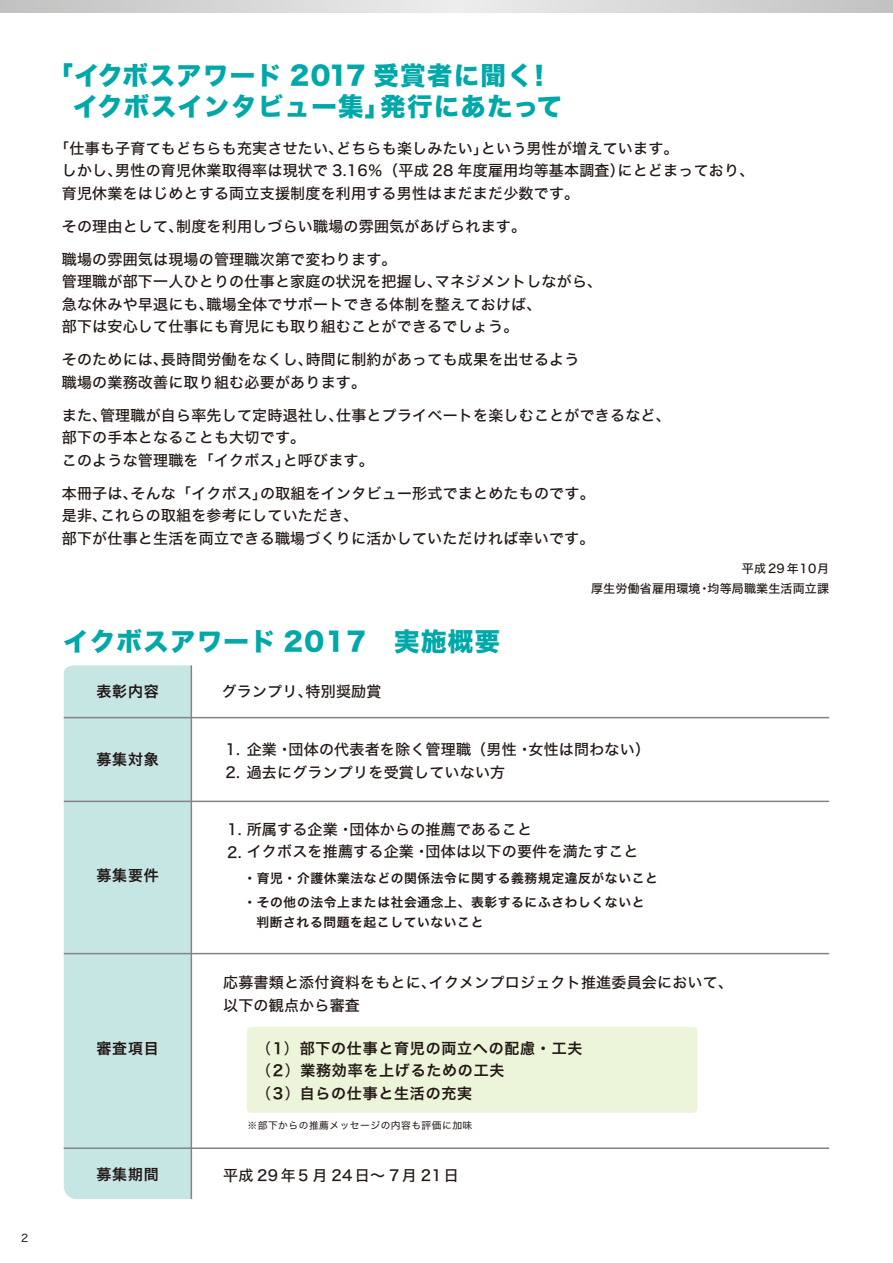
<style>
.page{position:relative;width:893px;height:1263px;background:#fff}
.page>*{position:absolute;margin:0;border:0;box-sizing:border-box;transform-origin:0 0}
.t1{font:25.5px/31.5px "Hira Kaku Std N W8";letter-spacing:.05em;color:#00a8a9}
.t2{font:15px/22.5px "Hira Kaku Std N W5";letter-spacing:.015em;color:#221815}
.t3{font:15px/22.5px "Hira Kaku Std N W6";letter-spacing:.05em;color:#221815}
.t4{font:15px "Hira Kaku Std N W5";letter-spacing:.165em;color:#221815}
.t5{font:12.75px/24px "Hira Kaku Std N W6";letter-spacing:.05em;color:#221815}
.t6{font:12px/19.5px "Hira Kaku Std N W5";letter-spacing:.015em;color:#221815;text-align:right}
.t7{font:10.65px "Hira Kaku Std N W4";color:#221815}
.t8{font:9.75px "Hira Kaku Std N W4";letter-spacing:.05em;color:#221815}
.s1{font-family:"Hira Kaku Std N W4"}
</style>
<div class="page">
<svg style="left:0;top:0;width:893px;height:13px;background:#d7d6d6"></svg>
<div style="left:247px;top:1027px;width:450px;height:86px;background:#ecf4d9;border-radius:4px"></div>
<div style="left:64px;top:665px;width:127px;height:534px;background:#c6e6e4"></div>
<hr style="left:191px;top:665px;width:1px;height:534px;background:#868483">
<hr style="left:64px;top:717px;width:765px;height:1px;background:#868483">
<hr style="left:64px;top:801px;width:765px;height:1px;background:#868483">
<hr style="left:64px;top:953px;width:765px;height:1px;background:#868483">
<hr style="left:64px;top:1147px;width:765px;height:2px;background:#868483">
<p class="t7" style="left:21px;top:1230px;width:9px">2</p>
<p class="t1" style="left:73px;top:60px;width:491px;text-indent:-26px">「イクボスアワード 2017 受賞者に聞く！イクボスインタビュー集」発行にあたって</p>
<p class="t2" style="left:62px;top:137px;width:694px;text-indent:-8px">「仕事も子育てもどちらも充実させたい、どちらも楽しみたい」という男性が増えています。<br>しかし、男性の育児休業取得率は現状で 3.16％（平成 28 年度雇用均等基本調査）にとどまっており、育児休業をはじめとする両立支援制度を利用する男性はまだまだ少数です。</p>
<p class="t2" style="left:62px;top:215px;width:466px">その理由として、制度を利用しづらい職場の雰囲気があげられます。</p>
<p class="t2" style="left:62px;top:248px;width:542px">職場の雰囲気は現場の管理職次第で変わります。<br>管理職が部下一人ひとりの仕事と家庭の状況を把握し、マネジメントしながら、急な休みや早退にも、職場全体でサポートできる体制を整えておけば、<br>部下は安心して仕事にも育児にも取り組むことができるでしょう。</p>
<p class="t2" style="left:62px;top:349px;width:519px">そのためには、長時間労働をなくし、時間に制約があっても成果を出せるよう職場の業務改善に取り組む必要があります。</p>
<p class="t2" style="left:62px;top:404px;width:610px">また、管理職が自ら率先して定時退社し、仕事とプライベートを楽しむことができるなど、部下の手本となることも大切です。<br>このような管理職を「イクボス」と呼びます。</p>
<p class="t2" style="left:62px;top:482px;width:534px">本冊子は、そんな「イクボス」の取組をインタビュー形式でまとめたものです。是非、これらの取組を参考にしていただき、<br>部下が仕事と生活を両立できる職場づくりに活かしていただければ幸いです。</p>
<p class="t1" style="left:63px;top:626px;width:439px">イクボスアワード 2017　実施概要</p>
<p class="t3" style="left:97px;top:680px;width:64px">表彰内容</p>
<p class="t2" style="left:222px;top:680px;width:161px">グランプリ、特別奨励賞</p>
<p class="t6" style="left:591px;top:559px;width:240px">平成29年10月<br>厚生労働省雇用環境・均等局職業生活両立課</p>
<p class="t3" style="left:97px;top:748px;width:64px">募集対象</p>
<p class="t3" style="left:97px;top:865px;width:64px">募集要件</p>
<p class="t3" style="left:97px;top:1038px;width:64px">審査項目</p>
<p class="t2" style="left:225px;top:738px;width:426px">1. 企業・団体の代表者を除く管理職（男性・女性は問わない）</p>
<p class="t2" style="left:225px;top:761px;width:281px">2. 過去にグランプリを受賞していない方</p>
<p class="t2" style="left:227px;top:818px;width:306px">1. 所属する企業・団体からの推薦であること</p>
<p class="t2" style="left:227px;top:840px;width:413px">2. イクボスを推薦する企業・団体は以下の要件を満たすこと</p>
<p class="t5" style="left:243px;top:867px;width:416px">・育児・介護休業法などの関係法令に関する義務規定違反がないこと・その他の法令上または社会通念上、表彰するにふさわしくないと</p>
<p class="t5" style="left:256px;top:910px;width:228px">判断される問題を起こしていないこと</p>
<p class="t2" style="left:223px;top:972px;width:511px">応募書類と添付資料をもとに、イクメンプロジェクト推進委員会において、以下の観点から審査</p>
<p class="t3" style="left:256px;top:1037px;width:328px"><span class="s1">（</span>１<span class="s1">）</span>部下の仕事と育児の両立への配慮・工夫<span class="s1">（</span>２<span class="s1">）</span>業務効率を上げるための工夫　<br><span class="s1">（</span>３<span class="s1">）</span>自らの仕事と生活の充実</p>
<p class="t8" style="left:248px;top:1118px;width:226px">※部下からの推薦メッセージの内容も評価に加味</p>
<p class="t3" style="left:97px;top:1163px;width:64px">募集期間</p>
<p class="t4" style="left:223px;top:1163px;width:237px">平成29年5月24日～7月21日</p>
</div>
